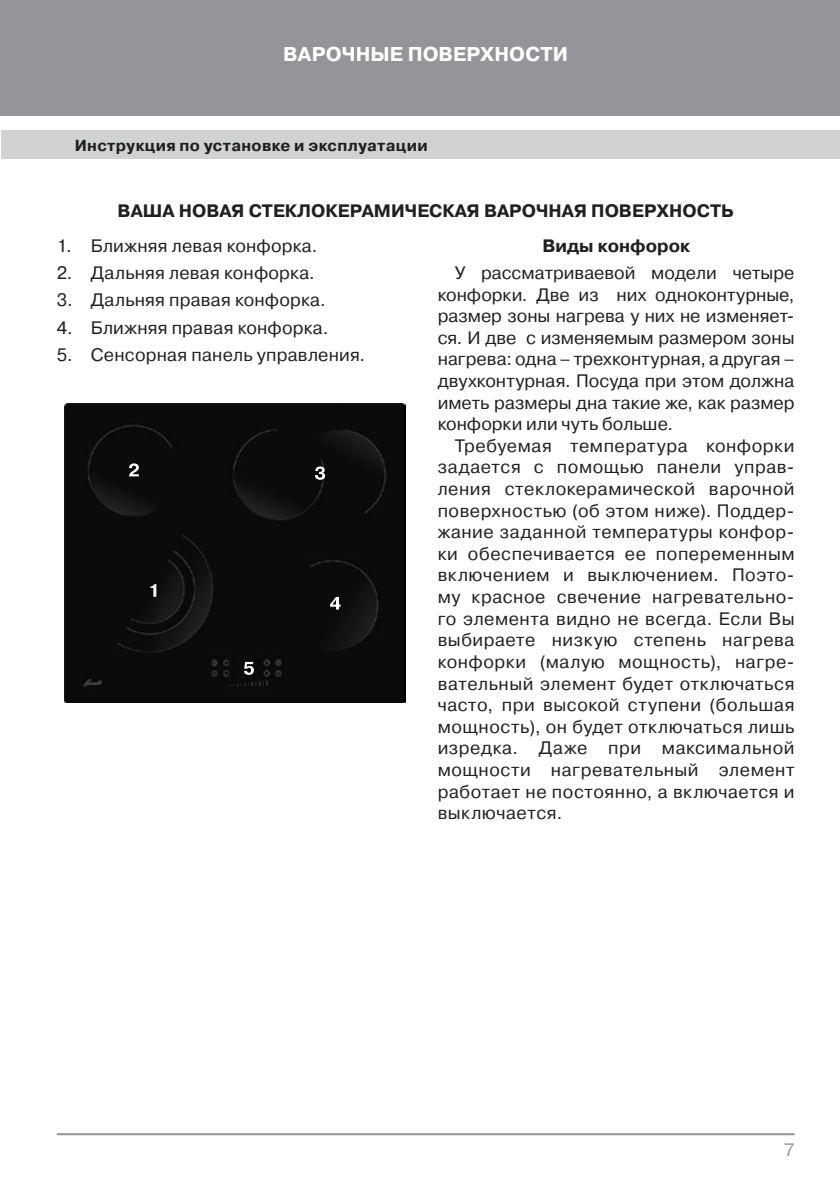
<style>
.page{position:relative;width:840px;height:1191px;background:#fff}
.page>*{position:absolute;margin:0;border:0;box-sizing:border-box;transform-origin:0 0}
.t1{font:700 20px "Pragmatica C";letter-spacing:.005em;color:#fff}
.Based_text{font:18px/21.6px "Pragmatica C";letter-spacing:.02em;color:#231f20;text-align:justify}
.Based_abzac{font:18px "Pragmatica C";letter-spacing:.01em;color:#231f20}
.Podzagolovok{font:700 18px "Pragmatica C";color:#231f20}
.t2{font:18px "Pragmatica C";color:#939598}
.t3{font:700 16px "Pragmatica C";letter-spacing:.02em;color:#231f20}
</style>
<div class="page">
<div style="left:0;top:0;width:839px;height:116px;background:#939598"></div>
<div style="left:1px;top:130px;width:838px;height:29px;background:#d1d2d4"></div>
<hr style="left:57px;top:1133px;width:737px;height:2px;background:#939598">
<img style="left:65px;top:403px;width:340px;height:299px">
<svg style="left:150px;top:584px;width:6px;height:13px"></svg>
<svg style="left:129px;top:463px;width:10px;height:13px"></svg>
<svg style="left:315px;top:466px;width:10px;height:14px"></svg>
<svg style="left:244px;top:662px;width:10px;height:13px"></svg>
<svg style="left:330px;top:597px;width:10px;height:12px"></svg>
<p class="t1" style="left:283px;top:43px;width:286px">ВАРОЧНЫЕ ПОВЕРХНОСТИ</p>
<p class="t3" style="left:75px;top:136px;width:354px">Инструкция по установке и эксплуатации</p>
<p class="Podzagolovok" style="left:117px;top:201px;width:617px">ВАША НОВАЯ СТЕКЛОКЕРАМИЧЕСКАЯ ВАРОЧНАЯ ПОВЕРХНОСТЬ</p>
<p class="Based_abzac" style="left:57px;top:235px;width:262px">1. Ближняя левая конфорка.</p>
<p class="Based_abzac" style="left:57px;top:263px;width:259px">2. Дальняя левая конфорка.</p>
<p class="Based_abzac" style="left:57px;top:290px;width:270px">3. Дальняя правая конфорка.</p>
<p class="Based_abzac" style="left:57px;top:317px;width:273px">4. Ближняя правая конфорка.</p>
<p class="Based_abzac" style="left:57px;top:344px;width:310px">5. Сенсорная панель управления.</p>
<p class="Podzagolovok" style="left:542px;top:235px;width:149px">Виды конфорок</p>
<p class="Based_text" style="left:437px;top:262px;width:358px;text-indent:17px">У рассматриваевой модели четыре конфорки. Две из них одноконтурные, размер зоны нагрева у них не изменяет&shy;ся. И две с изменяемым размером зоны нагрева: одна – трехконтурная, а другая – двухконтурная. Посуда при этом должна иметь размеры дна такие же, как размер конфорки или чуть больше.</p>
<p class="Based_text" style="left:437px;top:435px;width:358px;text-indent:17px">Требуемая температура конфорки задается с помощью панели управ&shy;ления стеклокерамической варочной поверхностью (об этом ниже). Поддер&shy;жание заданной температуры конфор&shy;ки обеспечивается ее попеременным включением и выключением. Поэто&shy;му красное свечение нагревательно&shy;го элемента видно не всегда. Если Вы выбираете низкую степень нагрева конфорки (малую мощность), нагре&shy;вательный элемент будет отключаться часто, при высокой ступени (большая мощность), он будет отключаться лишь изредка. Даже при максимальной мощности нагревательный элемент работает не постоянно, а включается и выключается.</p>
<p class="t2" style="left:783px;top:1139px;width:12px">7</p>
</div>
